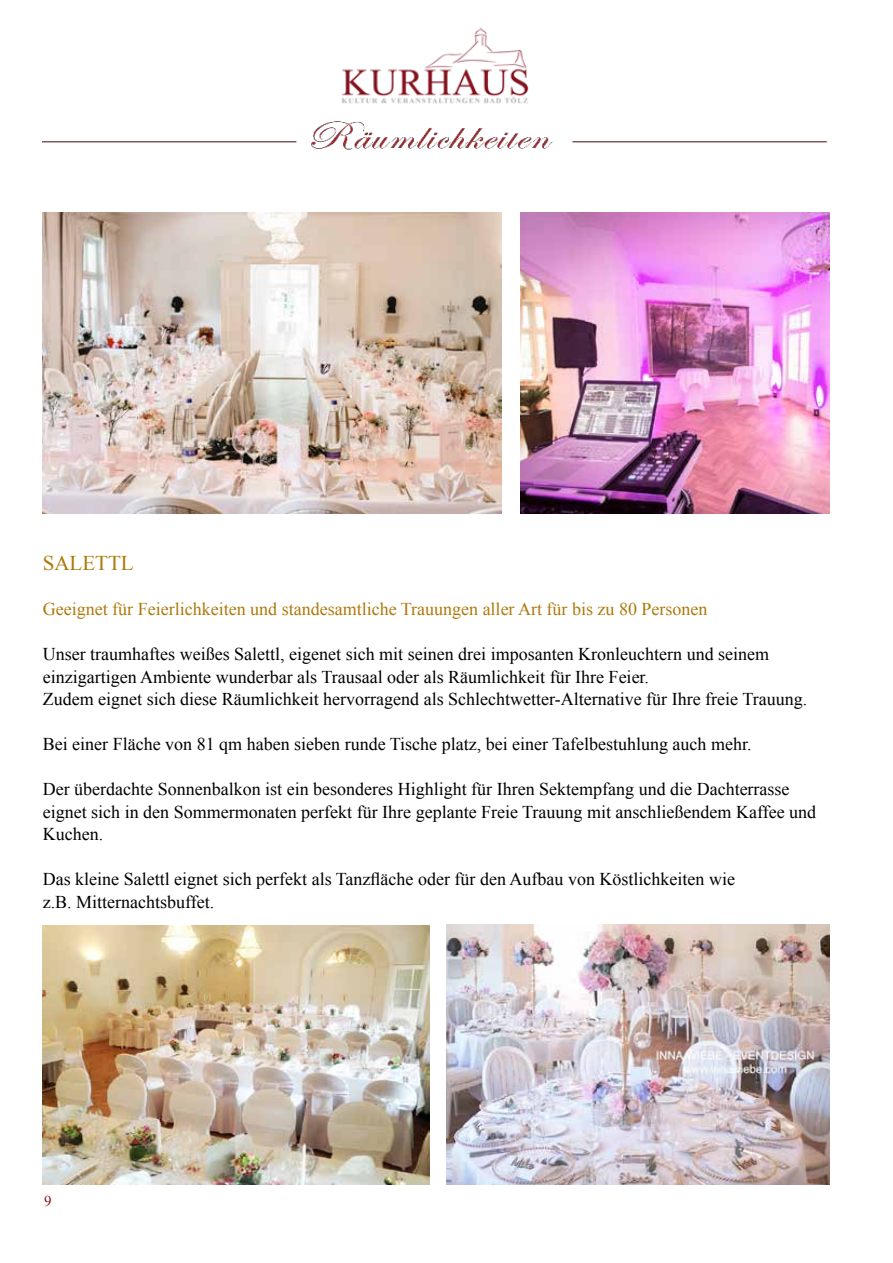
<style>
.page{position:relative;width:893px;height:1263px;background:#fff}
.page>*{position:absolute;margin:0;border:0;box-sizing:border-box;transform-origin:0 0}
.t1{font:21px "Times New Roman";color:#ad790a}
.t2{font:18px/22.5px "Times New Roman";color:#000}
.t3{font:18px "Times New Roman";color:#ad790a}
.t4{font:15px "Times New Roman";color:#85171a}
</style>
<div class="page">
<img style="left:342px;top:27px;width:187px;height:77px">
<img style="left:520px;top:212px;width:309px;height:302px">
<img style="left:42px;top:212px;width:460px;height:302px">
<img style="left:42px;top:121px;width:786px;height:29px">
<img style="left:446px;top:925px;width:383px;height:259px">
<img style="left:43px;top:925px;width:387px;height:259px">
<p class="t1" style="left:43px;top:549px;width:92px">SALETTL</p>
<p class="t3" style="left:43px;top:597px;width:666px">Geeignet für Feierlichkeiten und standesamtliche Trauungen aller Art für bis zu 80 Personen</p>
<p class="t2" style="left:43px;top:643px;width:766px">Unser traumhaftes weißes Salettl, eigenet sich mit seinen drei imposanten Kronleuchtern und seinem einzigartigen Ambiente wunderbar als Trausaal oder als Räumlichkeit für Ihre Feier.<br>Zudem eignet sich diese Räumlichkeit hervorragend als Schlechtwetter-Alternative für Ihre freie Trauung.</p>
<p class="t2" style="left:43px;top:733px;width:710px">Bei einer Fläche von 81 qm haben sieben runde Tische platz, bei einer Tafelbestuhlung auch mehr.</p>
<p class="t2" style="left:43px;top:778px;width:775px">Der überdachte Sonnenbalkon ist ein besonderes Highlight für Ihren Sektempfang und die Dachterrasse eignet sich in den Sommermonaten perfekt für Ihre geplante Freie Trauung mit anschließendem Kaffee und<br>Kuchen.</p>
<p class="t2" style="left:43px;top:868px;width:694px">Das kleine Salettl eignet sich perfekt als Tanzfläche oder für den Aufbau von Köstlichkeiten wie z.B. Mitternachtsbuffet.</p>
<p class="t4" style="left:44px;top:1190px;width:9px">9</p>
</div>
